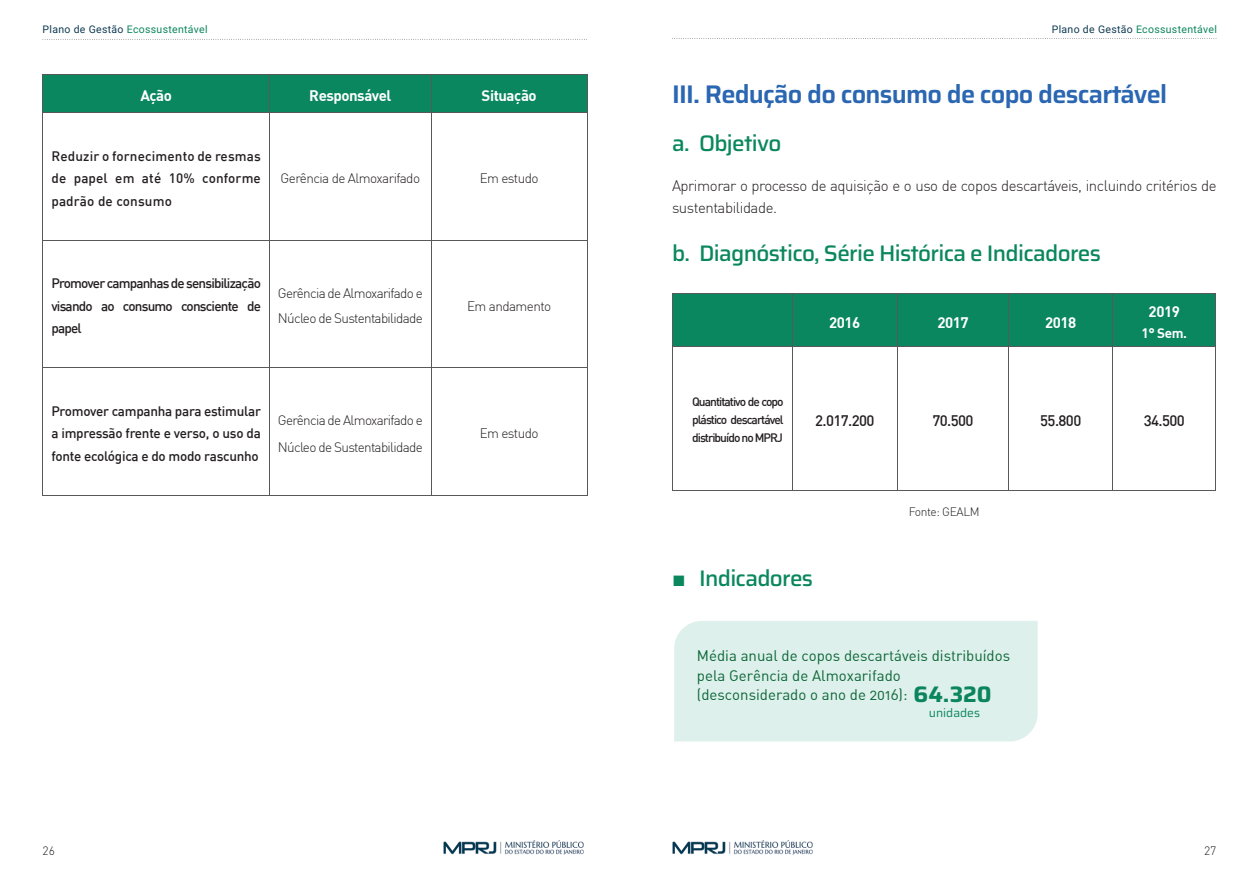
<style>
.page{position:relative;width:1259px;height:893px;background:#fff}
.page>*{position:absolute;margin:0;border:0;box-sizing:border-box;transform-origin:0 0}
.t1{font:600 25.5px "Saira";letter-spacing:-.03em;color:#2a66b1}
.t2{font:500 22.5px "Saira";letter-spacing:-.03em;color:#0a875d}
.t3{font:15px/19.5px "DIN Alternate";color:#0c6638}
.t4{font:300 15px/22.5px "DIN";letter-spacing:-.03em;color:#231f20}
.t5{font:700 15px "DIN";letter-spacing:-.03em;color:#fff}
.t6{font:500 15px "DIN";letter-spacing:-.04em;color:#231f20}
.t7{font:500 13.5px/22.5px "DIN";letter-spacing:-.02em;color:#231f20;text-align:justify}
.t8{font:300 13.5px/25.5px "DIN";letter-spacing:-.05em;color:#231f20}
.t9{font:700 13.5px "DIN";color:#fff}
.t10{font:500 12px/18px "DIN";letter-spacing:-.08em;color:#231f20;text-align:justify}
.t11{font:300 12px "DIN";letter-spacing:-.03em;color:#231f20}
.t12{font:12px "Saira";color:#0a855c}
.t13{font:10.5px "Roboto";letter-spacing:.03em;color:#0a855c}
.s1{color:#0e3a51}
.s2{font-family:"Arial";font-weight:400}
.s3{font-family:"Saira";font-weight:700;font-size:22.5px;color:#0a855c}
</style>
<div class="page">
<svg style="left:43px;top:39px;width:544px;height:1px"></svg>
<svg style="left:672px;top:38px;width:544px;height:1px"></svg>
<img style="left:443px;top:840px;width:141px;height:15px">
<img style="left:672px;top:840px;width:141px;height:15px">
<div style="left:44px;top:75px;width:542px;height:37px;background:#0a875e"></div>
<hr style="left:43px;top:74px;width:226px;height:1px;background:#57585a">
<hr style="left:43px;top:75px;width:1px;height:37px;background:#57585a">
<hr style="left:269px;top:74px;width:162px;height:1px;background:#57585a">
<hr style="left:269px;top:75px;width:1px;height:37px;background:#57585a">
<hr style="left:431px;top:74px;width:156px;height:1px;background:#57585a">
<hr style="left:431px;top:75px;width:1px;height:37px;background:#57585a">
<hr style="left:586px;top:75px;width:1px;height:37px;background:#57585a">
<hr style="left:43px;top:112px;width:226px;height:1px;background:#57585a">
<hr style="left:43px;top:113px;width:1px;height:127px;background:#57585a">
<hr style="left:269px;top:112px;width:162px;height:1px;background:#57585a">
<hr style="left:269px;top:113px;width:1px;height:127px;background:#57585a">
<hr style="left:431px;top:112px;width:156px;height:1px;background:#57585a">
<hr style="left:431px;top:113px;width:1px;height:127px;background:#57585a">
<hr style="left:586px;top:113px;width:1px;height:127px;background:#57585a">
<hr style="left:43px;top:240px;width:226px;height:1px;background:#57585a">
<hr style="left:43px;top:241px;width:1px;height:126px;background:#57585a">
<hr style="left:269px;top:240px;width:162px;height:1px;background:#57585a">
<hr style="left:269px;top:241px;width:1px;height:126px;background:#57585a">
<hr style="left:431px;top:240px;width:156px;height:1px;background:#57585a">
<hr style="left:431px;top:241px;width:1px;height:126px;background:#57585a">
<hr style="left:586px;top:241px;width:1px;height:126px;background:#57585a">
<hr style="left:43px;top:367px;width:226px;height:1px;background:#57585a">
<hr style="left:43px;top:368px;width:1px;height:127px;background:#57585a">
<hr style="left:269px;top:367px;width:162px;height:1px;background:#57585a">
<hr style="left:269px;top:368px;width:1px;height:127px;background:#57585a">
<hr style="left:431px;top:367px;width:156px;height:1px;background:#57585a">
<hr style="left:431px;top:368px;width:1px;height:127px;background:#57585a">
<hr style="left:586px;top:368px;width:1px;height:127px;background:#57585a">
<hr style="left:43px;top:495px;width:226px;height:1px;background:#57585a">
<hr style="left:269px;top:495px;width:162px;height:1px;background:#57585a">
<hr style="left:431px;top:495px;width:156px;height:1px;background:#57585a">
<div style="left:672px;top:293px;width:120px;height:54px;background:#0a875e"></div>
<div style="left:793px;top:294px;width:422px;height:52px;background:#0a875e"></div>
<hr style="left:672px;top:293px;width:120px;height:1px;background:#57585a">
<hr style="left:672px;top:294px;width:1px;height:52px;background:#57585a">
<hr style="left:792px;top:293px;width:105px;height:1px;background:#57585a">
<hr style="left:792px;top:294px;width:1px;height:52px;background:#57585a">
<hr style="left:897px;top:293px;width:111px;height:1px;background:#57585a">
<hr style="left:897px;top:294px;width:1px;height:52px;background:#57585a">
<hr style="left:1008px;top:293px;width:105px;height:1px;background:#57585a">
<hr style="left:1008px;top:294px;width:1px;height:52px;background:#57585a">
<hr style="left:1113px;top:293px;width:103px;height:1px;background:#57585a">
<hr style="left:1112px;top:294px;width:1px;height:52px;background:#57585a">
<hr style="left:1215px;top:294px;width:1px;height:52px;background:#57585a">
<hr style="left:672px;top:346px;width:120px;height:1px;background:#57585a">
<hr style="left:672px;top:347px;width:1px;height:143px;background:#57585a">
<hr style="left:792px;top:346px;width:105px;height:1px;background:#57585a">
<hr style="left:897px;top:346px;width:111px;height:1px;background:#57585a">
<hr style="left:1008px;top:346px;width:105px;height:1px;background:#57585a">
<hr style="left:1113px;top:346px;width:103px;height:1px;background:#57585a">
<hr style="left:1215px;top:347px;width:1px;height:143px;background:#57585a">
<hr style="left:792px;top:347px;width:1px;height:143px;background:#57585a">
<hr style="left:897px;top:347px;width:1px;height:143px;background:#57585a">
<hr style="left:1008px;top:347px;width:1px;height:143px;background:#57585a">
<hr style="left:1112px;top:347px;width:1px;height:143px;background:#57585a">
<hr style="left:672px;top:490px;width:120px;height:1px;background:#57585a">
<hr style="left:792px;top:490px;width:105px;height:1px;background:#57585a">
<hr style="left:897px;top:490px;width:111px;height:1px;background:#57585a">
<hr style="left:1008px;top:490px;width:105px;height:1px;background:#57585a">
<hr style="left:1113px;top:490px;width:103px;height:1px;background:#57585a">
<div style="left:674px;top:621px;width:363px;height:120px;background:#ddf0eb"></div>
<p class="t13" style="left:43px;top:21px;width:167px"><span class="s1">Plano de Gestão</span> Ecossustentável</p>
<p class="t13" style="left:1051px;top:21px;width:167px"><span class="s1">Plano de Gestão</span> Ecossustentável</p>
<p class="t5" style="left:140px;top:86px;width:33px">Ação</p>
<p class="t5" style="left:309px;top:86px;width:84px">Responsável</p>
<p class="t5" style="left:481px;top:86px;width:57px">Situação</p>
<p class="t7" style="left:51px;top:144px;width:211px">Reduzir o fornecimento de resmas de papel em até 10% conforme padrão de consumo</p>
<p class="t8" style="left:281px;top:165px;width:141px">Gerência de Almoxarifado</p>
<p class="t8" style="left:480px;top:165px;width:60px">Em estudo</p>
<p class="t7" style="left:51px;top:272px;width:211px">Promover campanhas de sensibilização visando ao consumo consciente de papel</p>
<p class="t8" style="left:278px;top:280px;width:146px">Gerência de Almoxarifado e<br>Núcleo de Sustentabilidade</p>
<p class="t7" style="left:51px;top:399px;width:211px">Promover campanha para estimular a impressão frente e verso, o uso da fonte ecológica e do modo rascunho</p>
<p class="t8" style="left:278px;top:406px;width:146px;line-height:27px">Gerência de Almoxarifado e<br>Núcleo de Sustentabilidade</p>
<p class="t8" style="left:467px;top:293px;width:86px">Em andamento</p>
<p class="t8" style="left:480px;top:421px;width:60px">Em estudo</p>
<h1 class="t1" style="left:672px;top:74px;width:496px">III. Redução do consumo de copo descartável</h1>
<h2 class="t2" style="left:672px;top:125px;width:111px">a. Objetivo</h2>
<p class="t4" style="left:672px;top:174px;width:546px">Aprimorar o processo de aquisição e o uso de copos descartáveis, incluindo critérios de sustentabilidade.</p>
<h2 class="t2" style="left:672px;top:235px;width:430px">b. Diagnóstico, Série Histórica e Indicadores</h2>
<p class="t10" style="left:692px;top:393px;width:93px">Quantitativo de copo plástico descartável distribuído no MPRJ</p>
<p class="t5" style="left:829px;top:312px;width:33px">2016</p>
<p class="t5" style="left:937px;top:312px;width:33px">2017</p>
<p class="t5" style="left:1045px;top:312px;width:33px">2018</p>
<p class="t5" style="left:1148px;top:302px;width:33px">2019</p>
<p class="t9" style="left:1141px;top:324px;width:47px">1° Sem.</p>
<p class="t6" style="left:815px;top:411px;width:61px">2.017.200</p>
<p class="t6" style="left:932px;top:411px;width:43px">70.500</p>
<p class="t6" style="left:1040px;top:411px;width:43px">55.800</p>
<p class="t6" style="left:1143px;top:411px;width:43px">34.500</p>
<p class="t11" style="left:908px;top:504px;width:73px">Fonte: GEALM</p>
<h2 class="t2" style="left:672px;top:560px;width:143px"><span class="s2">■</span> Indicadores</h2>
<p class="t3" style="left:697px;top:646px;width:315px">Média anual de copos descartáveis distribuídos pela Gerência de Almoxarifado (desconsiderado o ano de 2016): <span class="s3">64.320</span></p>
<p class="t12" style="left:929px;top:703px;width:53px">unidades</p>
<p class="t11" style="left:43px;top:843px;width:14px">26</p>
<p class="t11" style="left:1204px;top:843px;width:14px">27</p>
</div>
